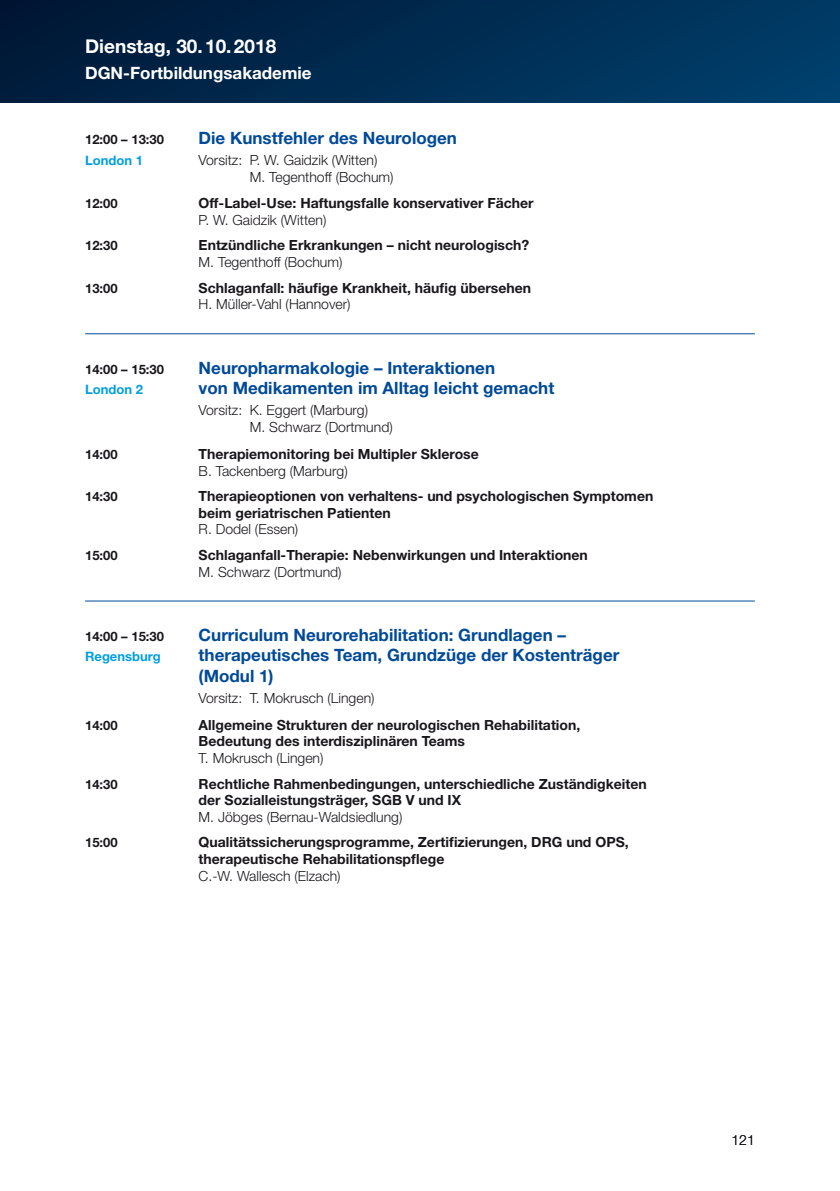
<style>
.page{position:relative;width:840px;height:1191px;background:#fff}
.page>*{position:absolute;margin:0;border:0;box-sizing:border-box;transform-origin:0 0}
.t1{font:700 19px "Helvetica Neue";color:#fff}
.t2{font:700 17px/20.4px "Helvetica Neue";color:#004a99}
.t3{font:700 17px "Helvetica Neue";color:#fff}
.t4{font:700 14px/16.8px "Helvetica Neue";color:#1a171c}
.t5{font:300 14px/16.8px "Helvetica Neue";color:#1a171c}
.t6{font:700 13px "Helvetica Neue";color:#1a171c}
.t7{font:700 13px "Helvetica Neue";color:#009ee0}
</style>
<div class="page">
<div style="left:0;top:0;width:839px;height:102px;background:linear-gradient(to right,#001937,#003e6a)"></div>
<hr style="left:85px;top:333px;width:669px;height:1px;background:#004a99">
<hr style="left:85px;top:600px;width:669px;height:1px;background:#004a99">
<h1 class="t1" style="left:85px;top:35px;width:192px">Dienstag, 30.10.2018</h1>
<p class="t3" style="left:85px;top:63px;width:228px">DGN-Fortbildungsakademie</p>
<p class="t6" style="left:85px;top:131px;width:80px">12:00 – 13:30</p>
<p class="t2" style="left:198px;top:127px;width:260px">Die Kunstfehler des Neurologen</p>
<p class="t7" style="left:85px;top:152px;width:59px">London 1</p>
<p class="t5" style="left:249px;top:151px;width:145px;text-indent:-51px">Vorsitz: P. W. Gaidzik (Witten)<br>M. Tegenthoff (Bochum)</p>
<p class="t6" style="left:85px;top:196px;width:34px">12:00</p>
<p class="t4" style="left:198px;top:195px;width:336px">Off-Label-Use: Haftungsfalle konservativer Fächer</p>
<p class="t5" style="left:198px;top:211px;width:129px">P. W. Gaidzik (Witten)</p>
<p class="t6" style="left:85px;top:238px;width:34px">12:30</p>
<p class="t4" style="left:198px;top:237px;width:332px">Entzündliche Erkrankungen – nicht neurologisch?</p>
<p class="t5" style="left:198px;top:253px;width:145px">M. Tegenthoff (Bochum)</p>
<p class="t6" style="left:85px;top:280px;width:34px">13:00</p>
<p class="t4" style="left:198px;top:279px;width:334px">Schlaganfall: häufige Krankheit, häufig übersehen</p>
<p class="t5" style="left:198px;top:296px;width:153px">H. Müller-Vahl (Hannover)</p>
<p class="t6" style="left:85px;top:361px;width:80px">14:00 – 15:30</p>
<p class="t2" style="left:198px;top:357px;width:298px">Neuropharmakologie – Interaktionen</p>
<p class="t7" style="left:85px;top:381px;width:59px">London 2</p>
<p class="t2" style="left:198px;top:377px;width:357px">von Medikamenten im Alltag leicht gemacht</p>
<p class="t5" style="left:249px;top:401px;width:144px;text-indent:-51px">Vorsitz: K. Eggert (Marburg)<br>M. Schwarz (Dortmund)</p>
<p class="t6" style="left:85px;top:446px;width:34px">14:00</p>
<p class="t4" style="left:198px;top:445px;width:281px">Therapiemonitoring bei Multipler Sklerose</p>
<p class="t5" style="left:198px;top:462px;width:150px">B. Tackenberg (Marburg)</p>
<p class="t6" style="left:85px;top:488px;width:34px">14:30</p>
<p class="t4" style="left:198px;top:487px;width:456px">Therapieoptionen von verhaltens- und psychologischen Symptomen beim geriatrischen Patienten</p>
<p class="t5" style="left:198px;top:521px;width:101px">R. Dodel (Essen)</p>
<p class="t6" style="left:85px;top:547px;width:34px">15:00</p>
<p class="t4" style="left:198px;top:546px;width:390px">Schlaganfall-Therapie: Nebenwirkungen und Interaktionen</p>
<p class="t5" style="left:198px;top:563px;width:144px">M. Schwarz (Dortmund)</p>
<p class="t6" style="left:85px;top:628px;width:80px">14:00 – 15:30</p>
<p class="t2" style="left:198px;top:624px;width:369px">Curriculum Neurorehabilitation: Grundlagen –</p>
<p class="t7" style="left:85px;top:648px;width:77px">Regensburg</p>
<p class="t2" style="left:198px;top:645px;width:422px">therapeutisches Team, Grundzüge der Kostenträger (Modul 1)</p>
<p class="t5" style="left:198px;top:689px;width:177px">Vorsitz: T. Mokrusch (Lingen)</p>
<p class="t6" style="left:85px;top:717px;width:34px">14:00</p>
<p class="t4" style="left:198px;top:716px;width:383px">Allgemeine Strukturen der neurologischen Rehabilitation,<br>Bedeutung des interdisziplinären Teams</p>
<p class="t5" style="left:198px;top:749px;width:126px">T. Mokrusch (Lingen)</p>
<p class="t6" style="left:85px;top:776px;width:34px">14:30</p>
<p class="t4" style="left:198px;top:775px;width:449px">Rechtliche Rahmenbedingungen, unterschiedliche Zuständigkeiten der Sozialleistungsträger, SGB V und IX</p>
<p class="t5" style="left:198px;top:808px;width:205px">M. Jöbges (Bernau-Waldsiedlung)</p>
<p class="t6" style="left:85px;top:834px;width:34px">15:00</p>
<p class="t4" style="left:198px;top:833px;width:431px">Qualitätssicherungsprogramme, Zertifizierungen, DRG und OPS, therapeutische Rehabilitationspflege</p>
<p class="t5" style="left:198px;top:867px;width:143px">C. -W. Wallesch (Elzach)</p>
<p class="t5" style="left:731px;top:1131px;width:25px">121</p>
</div>
